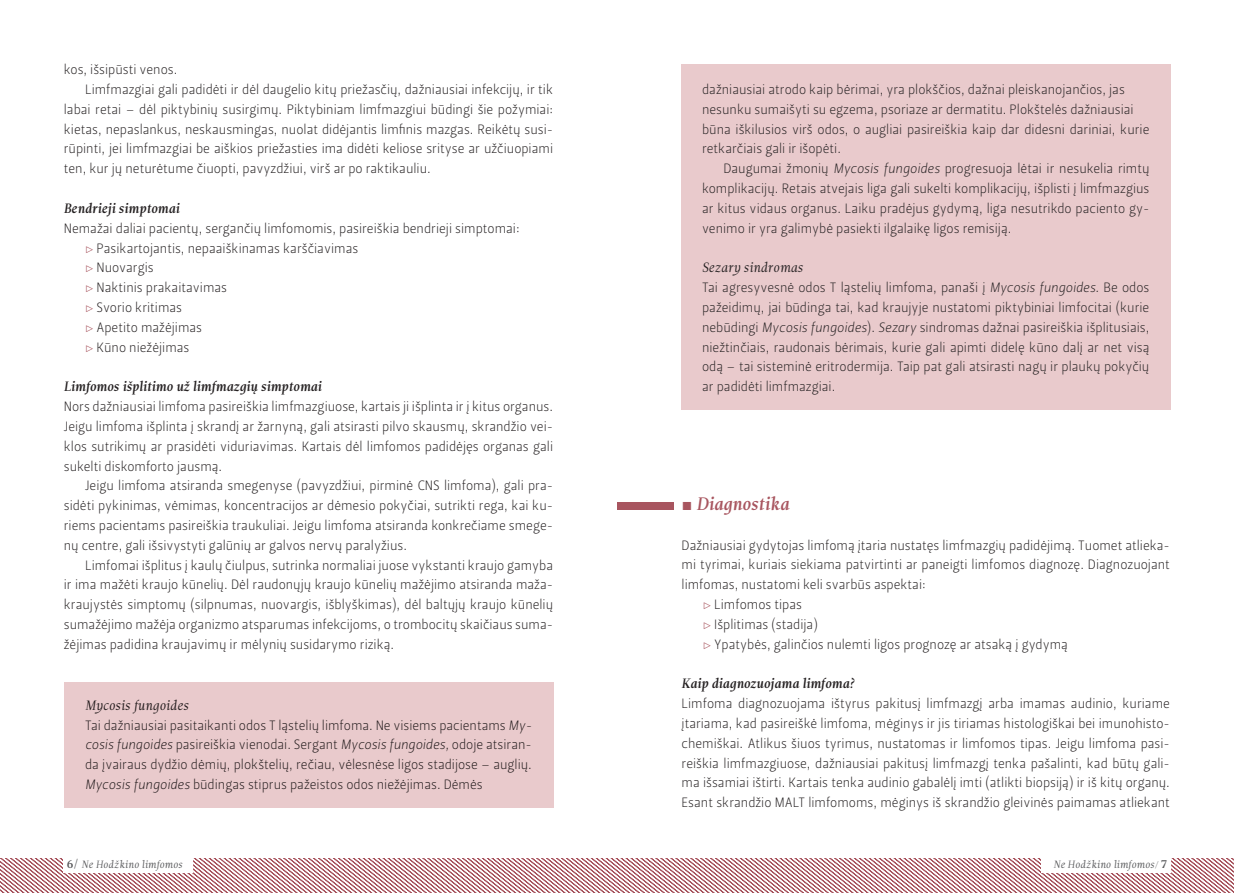
<style>
.page{position:relative;width:1234px;height:893px;background:#fff}
.page>*{position:absolute;margin:0;border:0;box-sizing:border-box;transform-origin:0 0}
.t1{font:18px "Leitura Italic 3";color:#a8555f}
.t2{font:13.5px/19.8px "Leitura Sans Grot 1";color:#231f20;text-align:justify}
.t3{font:13.5px "Leitura Italic 3";color:#231f20}
.t4{font:13.5px "Leitura Italic 1";color:#231f20}
.t5{font:10.5px "Leitura Italic 1";letter-spacing:.005em;color:#57585a}
.s1{font-family:"Klavika QX";font-weight:300;color:#a8555f}
.s2{font-family:"Leitura Sans Italic 1"}
.s3{font-family:"Klavika QX";font-weight:300;font-size:16.5px}
.s4{font-family:"Leitura Roman 3";font-size:12px}
.s5{font-size:9px}
</style>
<div class="page">
<svg style="left:0;top:859px;width:1233px;height:34px"></svg>
<div style="left:64px;top:858px;width:129px;height:15px;background:#fff"></div>
<div style="left:1040px;top:858px;width:129px;height:15px;background:#fff"></div>
<div style="left:64px;top:682px;width:489px;height:126px;background:#e9cacc"></div>
<div style="left:617px;top:502px;width:56px;height:8px;background:#a8555f"></div>
<div style="left:680px;top:64px;width:490px;height:346px;background:#e9cacc"></div>
<p class="t2" style="left:64px;top:60px;width:115px">kos, išsipūsti venos.</p>
<p class="t2" style="left:85px;top:80px;width:469px">Limfmazgiai gali padidėti ir dėl daugelio kitų priežasčių, dažniausiai infekcijų, ir tik</p>
<p class="t2" style="left:64px;top:99px;width:490px">labai retai – dėl piktybinių susirgimų. Piktybiniam limfmazgiui būdingi šie požymiai:</p>
<p class="t2" style="left:64px;top:119px;width:490px">kietas, nepaslankus, neskausmingas, nuolat didėjantis limfinis mazgas. Reikėtų susi-</p>
<p class="t2" style="left:64px;top:139px;width:490px">rūpinti, jei limfmazgiai be aiškios priežasties ima didėti keliose srityse ar užčiuopiami</p>
<p class="t2" style="left:64px;top:159px;width:368px">ten, kur jų neturėtume čiuopti, pavyzdžiui, virš ar po raktikauliu.</p>
<p class="t3" style="left:64px;top:200px;width:117px">Bendrieji simptomai</p>
<p class="t2" style="left:64px;top:218px;width:457px">Nemažai daliai pacientų, sergančių limfomomis, pasireiškia bendrieji simptomai:</p>
<p class="t2" style="left:85px;top:238px;width:274px"><span class="s1">•</span> Pasikartojantis, nepaaiškinamas karščiavimas</p>
<p class="t2" style="left:85px;top:258px;width:70px"><span class="s1">•</span> Nuovargis</p>
<p class="t2" style="left:85px;top:278px;width:143px"><span class="s1">•</span> Naktinis prakaitavimas</p>
<p class="t2" style="left:85px;top:298px;width:99px"><span class="s1">•</span> Svorio kritimas</p>
<p class="t2" style="left:85px;top:317px;width:119px"><span class="s1">•</span> Apetito mažėjimas</p>
<p class="t2" style="left:85px;top:337px;width:106px"><span class="s1">•</span> Kūno niežėjimas</p>
<p class="t3" style="left:64px;top:379px;width:259px">Limfomos išplitimo už limfmazgių simptomai</p>
<p class="t2" style="left:64px;top:397px;width:491px">Nors dažniausiai limfoma pasireiškia limfmazgiuose, kartais ji išplinta ir į kitus organus.<br>Jeigu limfoma išplinta į skrandį ar žarnyną, gali atsirasti pilvo skausmų, skrandžio vei&shy;klos sutrikimų ar prasidėti viduriavimas. Kartais dėl limfomos padidėjęs organas gali sukelti diskomforto jausmą.</p>
<p class="t2" style="left:64px;top:476px;width:490px;text-indent:21px">Jeigu limfoma atsiranda smegenyse (pavyzdžiui, pirminė CNS limfoma), gali pra&shy;sidėti pykinimas, vėmimas, koncentracijos ar dėmesio pokyčiai, sutrikti rega, kai ku&shy;riems pacientams pasireiškia traukuliai. Jeigu limfoma atsiranda konkrečiame smege&shy;nų centre, gali išsivystyti galūnių ar galvos nervų paralyžius.</p>
<p class="t2" style="left:64px;top:555px;width:491px;text-indent:21px">Limfomai išplitus į kaulų čiulpus, sutrinka normaliai juose vykstanti kraujo gamyba ir ima mažėti kraujo kūnelių. Dėl raudonųjų kraujo kūnelių mažėjimo atsiranda maža&shy;kraujystės simptomų (silpnumas, nuovargis, išblyškimas), dėl baltųjų kraujo kūnelių sumažėjimo mažėja organizmo atsparumas infekcijoms, o trombocitų skaičiaus suma&shy;žėjimas padidina kraujavimų ir mėlynių susidarymo riziką.</p>
<p class="t4" style="left:85px;top:697px;width:105px">Mycosis fungoides</p>
<p class="t2" style="left:85px;top:715px;width:448px">Tai dažniausiai pasitaikanti odos T ląstelių limfoma. Ne visiems pacientams <span class="s2">My&shy;cosis fungoides</span> pasireiškia vienodai. Sergant <span class="s2">Mycosis fungoides,</span> odoje atsiran&shy;da įvairaus dydžio dėmių, plokštelių, rečiau, vėlesnėse ligos stadijose – auglių.<br><span class="s2">Mycosis fungoides</span> būdingas stiprus pažeistos odos niežėjimas. Dėmės</p>
<p class="t2" style="left:702px;top:80px;width:449px;text-align:left">dažniausiai atrodo kaip bėrimai, yra plokščios, dažnai pleiskanojančios, jas nesunku sumaišyti su egzema, psoriaze ar dermatitu. Plokštelės dažniausiai būna iškilusios virš odos, o augliai pasireiškia kaip dar didesni dariniai, kurie retkarčiais gali ir išopėti.</p>
<p class="t2" style="left:702px;top:159px;width:449px;text-indent:21px">Daugumai žmonių <span class="s2">Mycosis fungoides</span> progresuoja lėtai ir nesukelia rimtų komplikacijų. Retais atvejais liga gali sukelti komplikacijų, išplisti į limfmazgius ar kitus vidaus organus. Laiku pradėjus gydymą, liga nesutrikdo paciento gy&shy;venimo ir yra galimybė pasiekti ilgalaikę ligos remisiją.</p>
<p class="t4" style="left:702px;top:260px;width:103px">Sezary sindromas</p>
<p class="t2" style="left:702px;top:278px;width:449px">Tai agresyvesnė odos T ląstelių limfoma, panaši į <span class="s2">Mycosis fungoides.</span> Be odos pažeidimų, jai būdinga tai, kad kraujyje nustatomi piktybiniai limfocitai (kurie nebūdingi <span class="s2">Mycosis fungoides</span>). <span class="s2">Sezary</span> sindromas dažnai pasireiškia išplitusiais, niežtinčiais, raudonais bėrimais, kurie gali apimti didelę kūno dalį ar net visą odą – tai sisteminė eritrodermija. Taip pat gali atsirasti nagų ir plaukų pokyčių ar padidėti limfmazgiai.</p>
<h1 class="t1" style="left:681px;top:493px;width:109px"><span class="s3">•</span> Diagnostika</h1>
<p class="t2" style="left:681px;top:535px;width:490px">Dažniausiai gydytojas limfomą įtaria nustatęs limfmazgių padidėjimą. Tuomet atlieka&shy;mi tyrimai, kuriais siekiama patvirtinti ar paneigti limfomos diagnozę. Diagnozuojant limfomas, nustatomi keli svarbūs aspektai:</p>
<p class="t2" style="left:702px;top:595px;width:101px"><span class="s1">•</span> Limfomos tipas</p>
<p class="t2" style="left:702px;top:614px;width:116px"><span class="s1">•</span> Išplitimas (stadija)</p>
<p class="t2" style="left:702px;top:634px;width:366px"><span class="s1">•</span> Ypatybės, galinčios nulemti ligos prognozę ar atsaką į gydymą</p>
<p class="t3" style="left:681px;top:676px;width:174px">Kaip diagnozuojama limfoma?</p>
<p class="t2" style="left:681px;top:694px;width:490px">Limfoma diagnozuojama ištyrus pakitusį limfmazgį arba imamas audinio, kuriame įtariama, kad pasireiškė limfoma, mėginys ir jis tiriamas histologiškai bei imunohisto&shy;chemiškai. Atlikus šiuos tyrimus, nustatomas ir limfomos tipas. Jeigu limfoma pasi&shy;reiškia limfmazgiuose, dažniausiai pakitusį limfmazgį tenka pašalinti, kad būtų gali&shy;ma išsamiai ištirti. Kartais tenka audinio gabalėlį imti (atlikti biopsiją) ir iš kitų organų.<br>Esant skrandžio MALT limfomoms, mėginys iš skrandžio gleivinės paimamas atliekant</p>
<p class="t5" style="left:67px;top:858px;width:117px"><span class="s4">6/</span> Ne Hodžkino limfomos</p>
<p class="t5" style="left:1053px;top:858px;width:115px">Ne Hodžkino limfomos<span class="s5">∕</span> <span class="s4">7</span></p>
</div>
